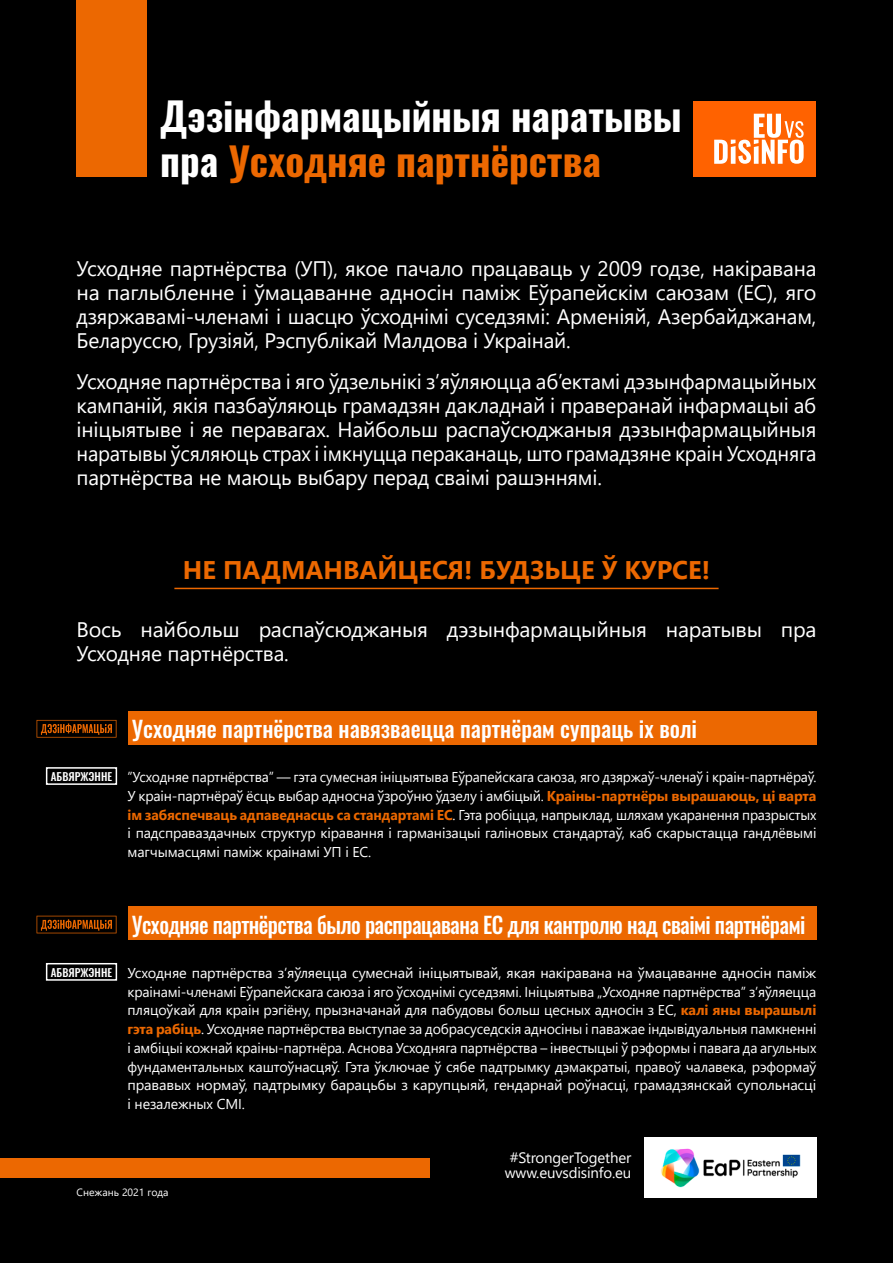
<style>
.page{position:relative;width:893px;height:1263px;background:#000}
.page>*{position:absolute;margin:0;border:0;box-sizing:border-box;transform-origin:0 0}
.t1{font:700 39px/45px "Oswald";color:#fff}
.t2{font:700 25.5px "Segoe UI";color:#ec6801}
.t3{font:500 22.5px "Oswald";letter-spacing:-.025em;color:#fff;scale:.95 1}
.t4{font:500 22.5px "Oswald";color:#fff}
.t5{font:21px/24px "Segoe UI";letter-spacing:-.01em;color:#fff;text-align:justify}
.t6{font:15px/15px "Segoe UI";letter-spacing:-.01em;color:#fff;text-align:center}
.t7{font:14.25px/18.8px "Segoe UI";letter-spacing:-.01em;color:#fff;text-align:justify}
.t8{font:500 10.95px "Oswald";color:#fff}
.t9{font:10.5px "Segoe UI";color:#fff}
.s1{color:#ec6801}
.s2{font-weight:700;color:#ec6801}
</style>
<div class="page">
<div style="left:0;top:1158px;width:429px;height:20px;background:#ec6801"></div>
<div style="left:77px;top:0;width:70px;height:177px;background:#ec6801"></div>
<div style="left:693px;top:101px;width:123px;height:76px;background:#ff6200"></div>
<svg style="left:714px;top:114px;width:90px;height:50px"></svg>
<img style="left:644px;top:1138px;width:172px;height:60px">
<hr style="left:174px;top:588px;width:545px;height:1px;background:#ec6801">
<div style="left:128px;top:711px;width:688px;height:33px;background:#ec6801"></div>
<div style="left:128px;top:907px;width:688px;height:33px;background:#ec6801"></div>
<svg style="left:37px;top:720px;width:80px;height:17px"></svg>
<div style="left:46px;top:767px;width:71px;height:18px;border:2px solid #fff"></div>
<svg style="left:37px;top:916px;width:80px;height:17px"></svg>
<div style="left:46px;top:963px;width:71px;height:18px;border:2px solid #fff"></div>
<h1 class="t1" style="left:160px;top:96px;width:523px">Дэзінфармацыйныя наратывы пра <span class="s1">Усходняе партнёрства</span></h1>
<p class="t5" style="left:77px;top:255px;width:741px">Усходняе партнёрства (УП), якое пачало працаваць у 2009 годзе, накіравана на паглыбленне і ўмацаванне адносін паміж Еўрапейскім саюзам (ЕС), яго дзяржавамі-членамі і шасцю ўсходнімі суседзямі: Арменіяй, Азербайджанам, Беларуссю, Грузіяй, Рэспублікай Малдова і Украінай.</p>
<p class="t5" style="left:77px;top:368px;width:741px">Усходняе партнёрства і яго ўдзельнікі з’яўляюцца аб’ектамі дэзынфармацыйных кампаній, якія пазбаўляюць грамадзян дакладнай і праверанай інфармацыі аб ініцыятыве і яе перавагах. Найбольш распаўсюджаныя дэзынфармацыйныя наратывы ўсяляюць страх і імкнуцца пераканаць, што грамадзяне краін Усходняга партнёрства не маюць выбару перад сваімі рашэннямі.</p>
<h2 class="t2" style="left:183px;top:546px;width:529px">НЕ ПАДМАНВАЙЦЕСЯ! БУДЗЬЦЕ Ў КУРСЕ!</h2>
<h3 class="t5" style="left:77px;top:616px;width:741px">Вось найбольш распаўсюджаныя дэзынфармацыйныя наратывы пра<br>Усходняе партнёрства.</h3>
<p class="t8" style="left:51px;top:771px;width:63px">АБВЯРЖЭННЕ</p>
<h3 class="t4" style="left:132px;top:717px;width:567px">Усходняе партнёрства навязваецца партнёрам супраць іх волі</h3>
<p class="t7" style="left:128px;top:766px;width:690px">”Усходняе партнёрства” — гэта сумесная ініцыятыва Еўрапейскага саюза, яго дзяржаў-членаў і краін-партнёраў.<br>У краін-партнёраў ёсць выбар адносна ўзроўню ўдзелу і амбіцый. <span class="s2">Краіны-партнёры вырашаюць, ці варта ім забяспечваць адпаведнасць са стандартамі ЕС</span>. Гэта робіцца, напрыклад, шляхам укаранення празрыстых і падсправаздачных структур кіравання і гарманізацыі галіновых стандартаў, каб скарыстацца гандлёвымі магчымасцямі паміж краінамі УП і ЕС.</p>
<p class="t8" style="left:51px;top:966px;width:63px">АБВЯРЖЭННЕ</p>
<h3 class="t3" style="left:132px;top:913px;width:710px">Усходняе партнёрства было распрацавана ЕС для кантролю над сваімі партнёрамі</h3>
<p class="t7" style="left:128px;top:962px;width:690px">Усходняе партнёрства з’яўляецца сумеснай ініцыятывай, якая накіравана на ўмацаванне адносін паміж краінамі-членамі Еўрапейскага саюза і яго ўсходнімі суседзямі. Ініцыятыва „Усходняе партнёрства” з’яўляецца пляцоўкай для краін рэгіёну, прызначанай для пабудовы больш цесных адносін з ЕС, <span class="s2">калі яны вырашылі гэта рабіць</span>. Усходняе партнёрства выступае за добрасуседскія адносіны і паважае індывідуальныя памкненні і амбіцыі кожнай краіны-партнёра. Аснова Усходняга партнёрства – інвестыцыі ў рэформы і павага да агульных фундаментальных каштоўнасцяў. Гэта ўключае ў сябе падтрымку дэмакратыі, правоў чалавека, рэформаў прававых нормаў, падтрымку барацьбы з карупцыяй, гендарнай роўнасці, грамадзянскай супольнасці і незалежных СМІ.</p>
<p class="t6" style="left:505px;top:1149px;width:128px">#StrongerTogether www.euvsdisinfo.eu</p>
<p class="t9" style="left:77px;top:1182px;width:93px">Снежань 2021 года</p>
</div>
